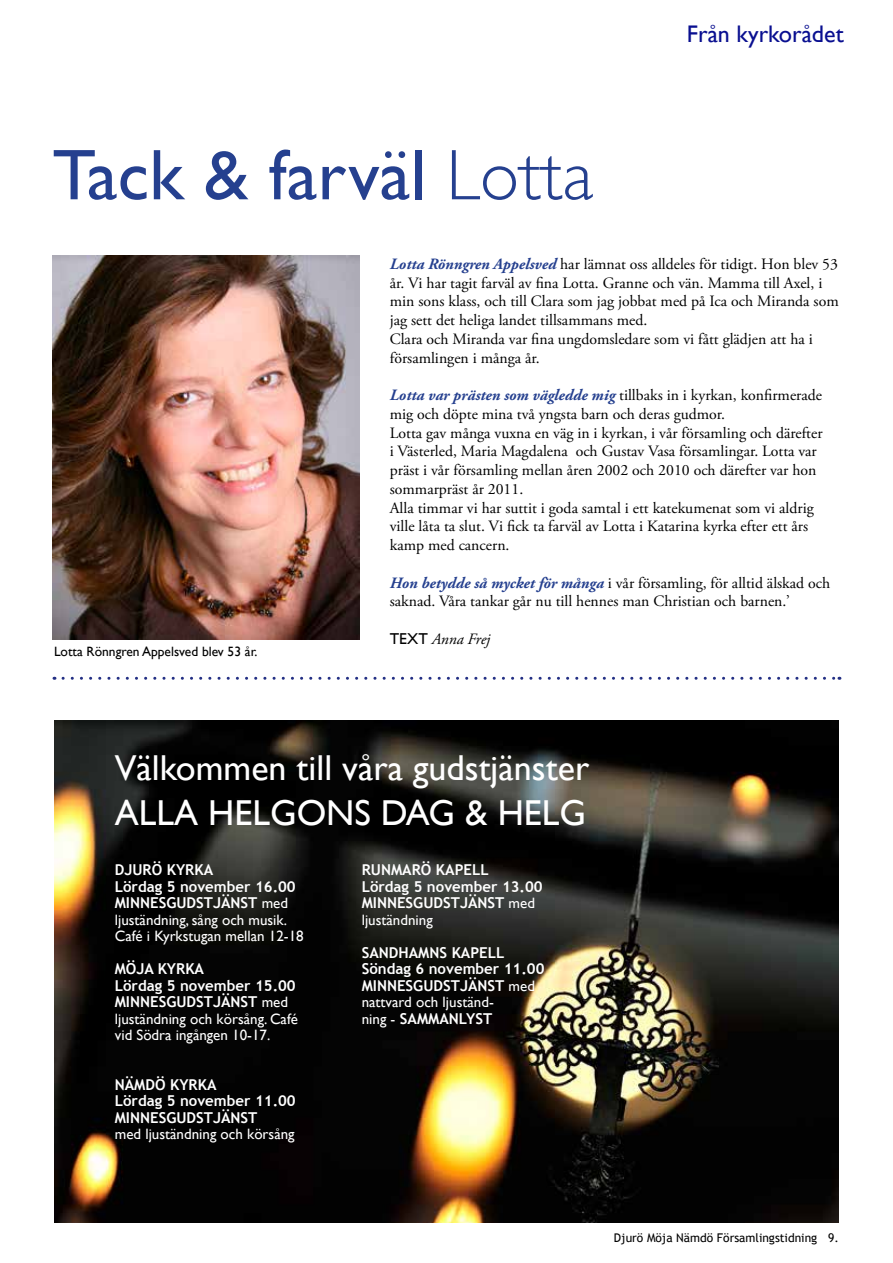
<style>
.page{position:relative;width:893px;height:1263px;background:#fff}
.page>*{position:absolute;margin:0;border:0;box-sizing:border-box;transform-origin:0 0}
.t1{font:72px "Gill Sans";color:#25408f}
.t2{font:36px/45px "Gill Sans";color:#fff}
.t3{font:24px "Gill Sans";color:#090f90}
.t4{font:15.75px/18.8px "Adobe Garamond Pro";color:#000}
.t5{font:italic 15.75px "Adobe Garamond Pro";letter-spacing:-.01em;color:#000}
.t6{font:700 15px/16.5px "Trebuchet MS";color:#fff}
.t7{font:15px/16.5px "Gill Sans";color:#fff}
.t8{font:13.5px "Gill Sans";color:#000}
.t9{font:12px "Trebuchet MS";color:#000}
.s1{font-weight:300}
.s2{font-weight:700;font-style:italic;color:#25408f}
.s3{font-family:"Gill Sans";font-style:normal}
.s4{font-family:"Gill Sans";font-weight:400}
</style>
<div class="page">
<img style="left:52px;top:255px;width:308px;height:385px">
<svg style="left:63px;top:677px;width:777px;height:3px"></svg>
<img style="left:54px;top:720px;width:785px;height:502px">
<h1 class="t1" style="left:52px;top:133px;width:542px">Tack &amp; farväl <span class="s1">Lotta</span></h1>
<h3 class="t3" style="left:687px;top:20px;width:158px">Från kyrkorådet</h3>
<p class="t8" style="left:54px;top:643px;width:205px">Lotta Rönngren Appelsved blev 53 år.</p>
<p class="t4" style="left:390px;top:255px;width:450px"><span class="s2">Lotta Rönngren Appelsved</span> har lämnat oss alldeles för tidigt. Hon blev 53 år. Vi har tagit farväl av fina Lotta. Granne och vän. Mamma till Axel, i min sons klass, och till Clara som jag jobbat med på Ica och Miranda som jag sett det heliga landet tillsammans med.<br>Clara och Miranda var fina ungdomsledare som vi fått glädjen att ha i församlingen i många år.</p>
<p class="t4" style="left:390px;top:386px;width:434px"><span class="s2">Lotta var prästen som vägledde mig</span> tillbaks in i kyrkan, konfirmerade mig och döpte mina två yngsta barn och deras gudmor.<br>Lotta gav många vuxna en väg in i kyrkan, i vår församling och därefter i Västerled, Maria Magdalena och Gustav Vasa församlingar. Lotta var präst i vår församling mellan åren 2002 och 2010 och därefter var hon sommarpräst år 2011.<br>Alla timmar vi har suttit i goda samtal i ett katekumenat som vi aldrig ville låta ta slut. Vi fick ta farväl av Lotta i Katarina kyrka efter ett års kamp med cancern.</p>
<p class="t4" style="left:390px;top:574px;width:442px"><span class="s2">Hon betydde så mycket för många</span> i vår församling, för alltid älskad och saknad. Våra tankar går nu till hennes man Christian och barnen.’</p>
<p class="t5" style="left:390px;top:629px;width:102px"><span class="s3">Text</span> Anna Frej</p>
<h2 class="t2" style="left:115px;top:745px;width:476px">Välkommen till våra gudstjänster<br>Alla helgons dag</h2>
<h2 class="t2" style="left:465px;top:790px;width:111px">&amp; helg</h2>
<p class="t6" style="left:115px;top:862px;width:182px">DJURÖ KYRKA<br>Lördag 5 november 16.00<br>Minnesgudstj</p>
<p class="t6" style="left:221px;top:895px;width:20px">änst</p>
<p class="t7" style="left:115px;top:895px;width:190px;text-indent:147px">med ljuständning, sång och musik.<br>Café i Kyrkstugan mellan 12-18</p>
<p class="t6" style="left:115px;top:961px;width:182px">MÖJA KYRKA<br>Lördag 5 november 15.00<br>Minnesgudstj</p>
<p class="t6" style="left:221px;top:994px;width:20px">änst</p>
<p class="t7" style="left:115px;top:994px;width:185px;text-indent:147px">med ljuständning och körsång. Café vid Södra ingången 10-17.</p>
<p class="t6" style="left:115px;top:1076px;width:182px">NÄMDÖ KYRKA<br>Lördag 5 november 11.00<br>Minnesgudstj</p>
<p class="t6" style="left:221px;top:1109px;width:20px">änst</p>
<p class="t7" style="left:115px;top:1126px;width:181px">med ljuständning och körsång</p>
<p class="t6" style="left:362px;top:862px;width:182px">RUNMARÖ KAPELL<br>Lördag 5 november 13.00<br>Minnesgudstj</p>
<p class="t6" style="left:468px;top:895px;width:20px">änst</p>
<p class="t7" style="left:509px;top:895px;width:28px">med</p>
<p class="t7" style="left:362px;top:911px;width:73px">ljuständning</p>
<p class="t6" style="left:362px;top:944px;width:184px">SANDHAMNS KAPELL<br>Söndag 6 november 11.00<br>Minnesgudstj</p>
<p class="t6" style="left:468px;top:977px;width:20px">änst</p>
<p class="t7" style="left:509px;top:977px;width:28px">med</p>
<p class="t7" style="left:362px;top:994px;width:134px">nattvard och ljuständ-</p>
<p class="t6" style="left:362px;top:1010px;width:132px"><span class="s4">ning -</span> SAMMANLYST</p>
<p class="t9" style="left:614px;top:1231px;width:226px">Djurö Möja Nämdö Församlingstidning 9.</p>
</div>
